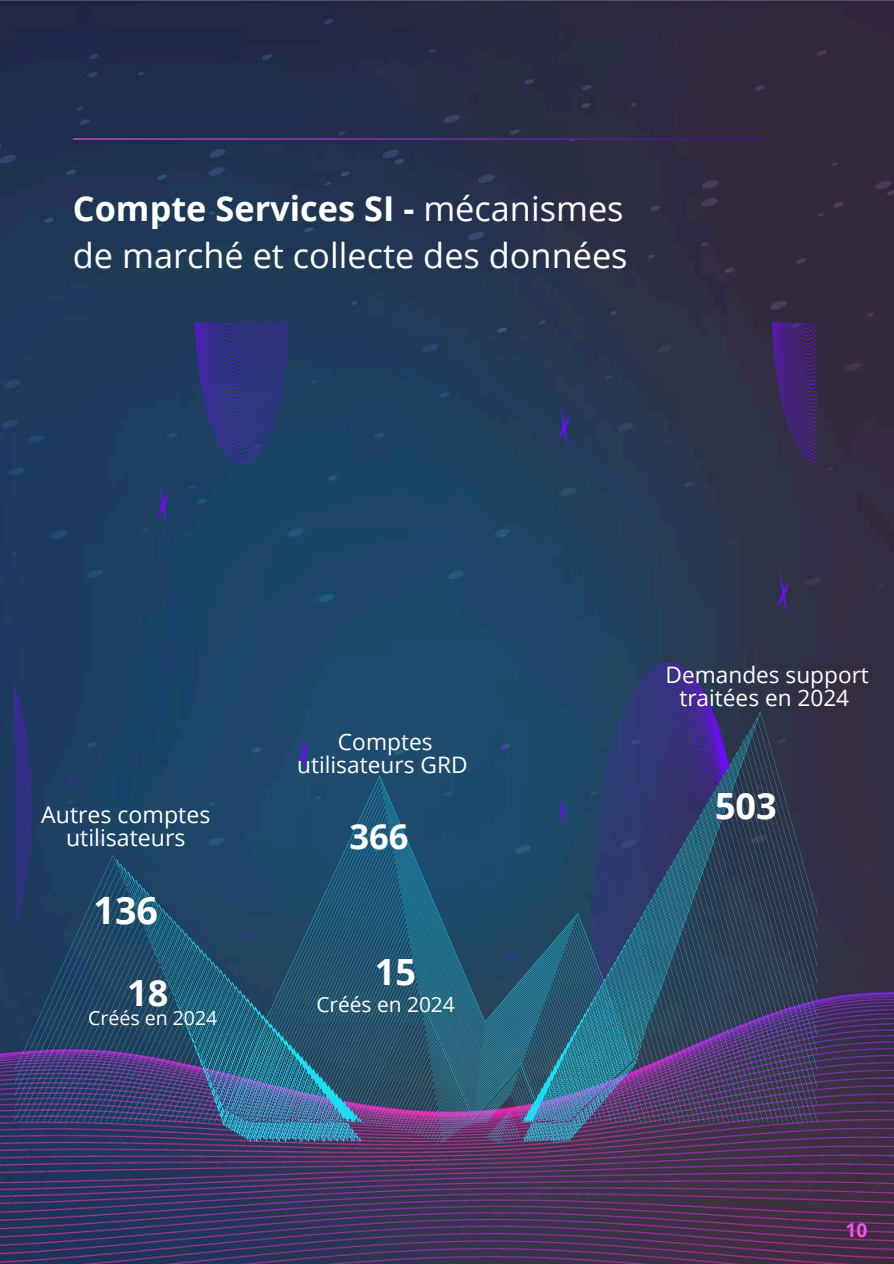
<style>
.page{position:relative;width:894px;height:1264px;background:#fff}
.page>*{position:absolute;margin:0;border:0;box-sizing:border-box;transform-origin:0 0}
.t1{font:700 37.65px "Open Sans";color:#fff}
.t2{font:700 36px "Open Sans";color:#fff}
.t3{font:700 34.5px "Open Sans";color:#fff}
.t4{font:34.35px/47.2px "Open Sans";color:#fff}
.t5{font:23.1px/23.4px "Open Sans";color:#fff;text-align:center}
.t6{font:22.65px/23px "Open Sans";color:#fff;text-align:center}
.t7{font:20.85px "Open Sans";color:#fff}
.t8{font:19.5px "Open Sans";color:#fff}
.t9{font:700 19.05px "Open Sans";color:#ff4ff3}
.s1{font-weight:700}
</style>
<div class="page">
<img style="left:0;top:0;width:893px;height:1263px">
<svg style="left:776px;top:572px;width:13px;height:43px"></svg>
<svg style="left:557px;top:406px;width:13px;height:43px"></svg>
<svg style="left:157px;top:483px;width:13px;height:43px"></svg>
<img style="left:15px;top:711px;width:801px;height:431px">
<svg style="left:593px;top:644px;width:135px;height:348px;background:#2e4271"></svg>
<svg style="left:69px;top:775px;width:4px;height:14px"></svg>
<svg style="left:195px;top:322px;width:94px;height:145px;background:#2c367c"></svg>
<svg style="left:772px;top:322px;width:44px;height:141px;background:#3e2568"></svg>
<svg style="left:15px;top:686px;width:18px;height:244px;background:#2a3476"></svg>
<hr style="left:73px;top:138px;width:689px;height:2px;background:#fff">
<p class="t4" style="left:73px;top:184px;width:556px"><span class="s1">Compte Services SI -</span> mécanismes de marché et collecte des données</p>
<p class="t5" style="left:41px;top:802px;width:171px">Autres comptes utilisateurs</p>
<p class="t1" style="left:93px;top:884px;width:66px">136</p>
<p class="t2" style="left:127px;top:967px;width:43px">18</p>
<p class="t8" style="left:88px;top:1003px;width:131px">Créés en 2024</p>
<p class="t6" style="left:297px;top:729px;width:172px">Comptes utilisateurs GRD</p>
<p class="t3" style="left:349px;top:812px;width:60px">366</p>
<p class="t2" style="left:375px;top:946px;width:43px">15</p>
<p class="t7" style="left:316px;top:990px;width:140px">Créés en 2024</p>
<p class="t6" style="left:665px;top:662px;width:205px">Demandes support traitées en 2024</p>
<p class="t2" style="left:714px;top:780px;width:63px">503</p>
<p class="t9" style="left:845px;top:1216px;width:23px">10</p>
</div>
